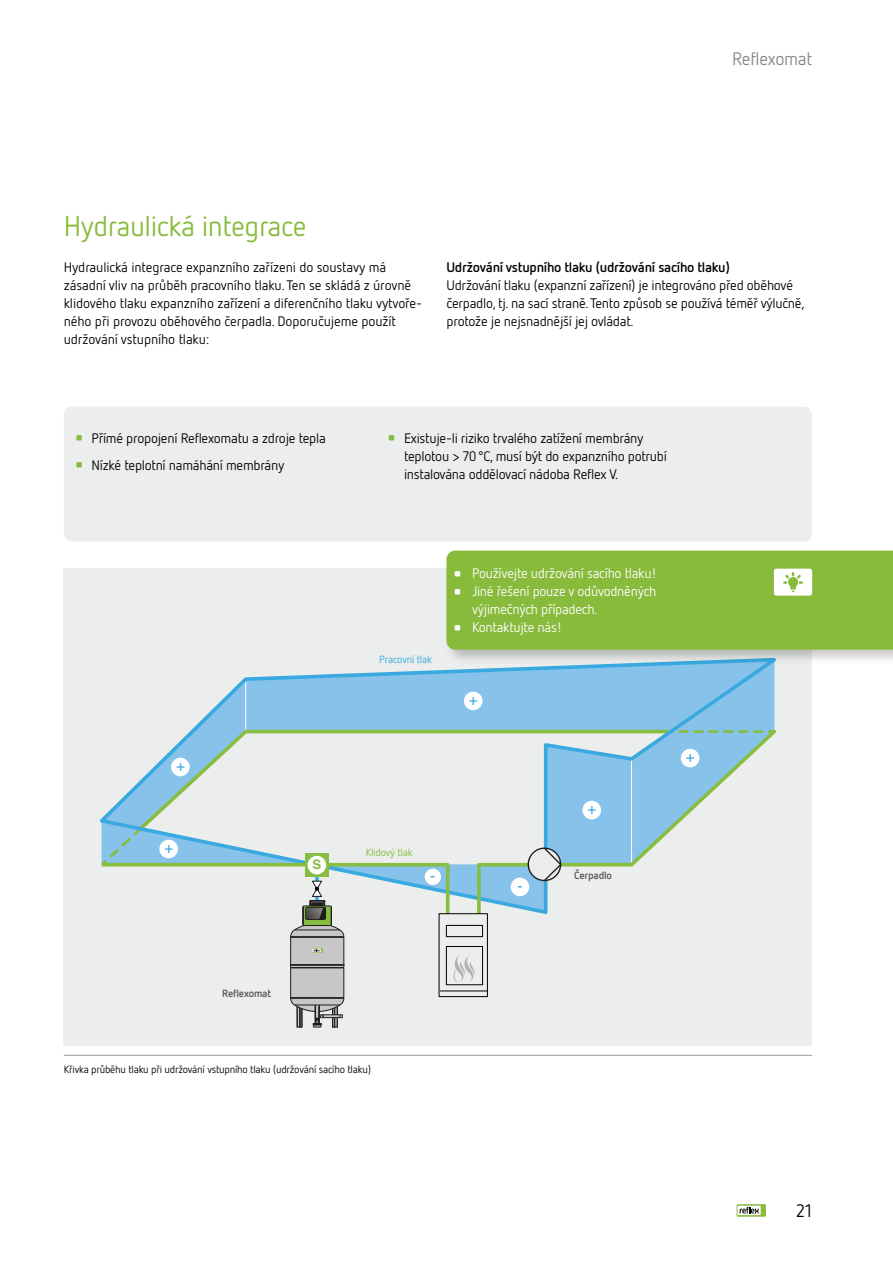
<style>
.page{position:relative;width:893px;height:1263px;background:#fff}
.page>*{position:absolute;margin:0;border:0;box-sizing:border-box;transform-origin:0 0}
.t1{font:28.5px "Netto Pro";letter-spacing:-.015em;color:#88bb3c}
.t2{font:18px "Netto Pro";letter-spacing:-.02em;color:#87888a}
.t3{font:18px "Netto Pro";color:#000}
.t4{font:15.15px "Helvetica";color:#39a9e0}
.t5{font:13.8px/18px "Netto Pro";letter-spacing:-.02em;color:#000}
.t6{font:13.8px/18px "Netto Pro";letter-spacing:-.02em;color:#fff}
.t7{font:700 13.8px "Netto Pro";letter-spacing:-.02em;color:#000}
.t8{font:700 13.2px "Helvetica";color:#87bd40}
.t9{font:10.5px "Netto Pro";letter-spacing:-.02em;color:#000}
.t10{font:700 10.5px "Netto Pro";letter-spacing:-.02em;color:#555}
.t11{font:10.5px "Netto Pro";letter-spacing:-.02em;color:#2dace1}
.t12{font:10.5px "Netto Pro";letter-spacing:-.02em;color:#84bc41}
.t13{font:700 3.75px "Netto Icons OT";color:#fff}
.t14{font:700 3.75px "Netto Icons OT";color:#88bb3c}
</style>
<div class="page">
<div style="left:64px;top:407px;width:748px;height:135px;background:#eceded;border-radius:9px"></div>
<div style="left:64px;top:569px;width:748px;height:477px;background:#eceded"></div>
<svg style="left:195px;top:665px;width:580px;height:61px;background:#8ec5ea"></svg>
<div style="left:464px;top:692px;width:18px;height:18px;background:#fff;border-radius:50%"></div>
<svg style="left:100px;top:726px;width:676px;height:302px"></svg>
<hr style="left:64px;top:1055px;width:748px;height:1px;background:#9c9e9f">
<div style="left:443px;top:548px;width:450px;height:117px;background:#000;opacity:.22"></div>
<div style="left:446px;top:551px;width:447px;height:99px;background:#88bb3c"></div>
<svg style="left:737px;top:1204px;width:29px;height:13px"></svg>
<svg style="left:737px;top:1206px;width:24px;height:9px"></svg>
<svg style="left:740px;top:1207px;width:19px;height:6px"></svg>
<h2 class="t2" style="left:732px;top:47px;width:82px">Reflexomat</h2>
<h1 class="t1" style="left:64px;top:207px;width:244px">Hydraulická integrace</h1>
<p class="t5" style="left:64px;top:257px;width:360px">Hydraulická integrace expanzního zařízeni do soustavy má zásadní vliv na průběh pracovního tlaku. Ten se skládá z úrovně klidového tlaku expanzního zařízení a diferenčního tlaku vytvoře&shy;ného při provozu oběhového čerpadla. Doporučujeme použít udržování vstupního tlaku:</p>
<p class="t7" style="left:446px;top:257px;width:285px">Udržování vstupního tlaku (udržování sacího tlaku)</p>
<p class="t5" style="left:446px;top:275px;width:359px">Udržování tlaku (expanzní zařízení) je integrováno před oběhové čerpadlo, tj. na sací straně. Tento způsob se používá téměř výlučně, protože je nejsnadnější jej ovládat.</p>
<p class="t14" style="left:77px;top:435px;width:6px">Z</p>
<p class="t5" style="left:92px;top:428px;width:236px">Přímé propojení Reflexomatu a zdroje tepla</p>
<p class="t14" style="left:77px;top:462px;width:6px">Z</p>
<p class="t5" style="left:92px;top:455px;width:194px">Nízké teplotní namáhání membrány</p>
<p class="t4" style="left:176px;top:754px;width:10px">+</p>
<p class="t4" style="left:164px;top:836px;width:10px">+</p>
<p class="t8" style="left:312px;top:854px;width:10px">S</p>
<p class="t14" style="left:389px;top:435px;width:6px">Z</p>
<p class="t5" style="left:404px;top:428px;width:264px">Existuje-li riziko trvalého zatížení membrány teplotou &gt; 70°C, musí být do expanzního potrubí instalována oddělovací nádoba Reflex V.</p>
<p class="t11" style="left:379px;top:652px;width:54px">Pracovní tlak</p>
<p class="t13" style="left:455px;top:571px;width:6px">Z</p>
<p class="t6" style="left:472px;top:563px;width:186px">Používejte udržování sacího tlaku!</p>
<p class="t13" style="left:455px;top:589px;width:6px">Z</p>
<p class="t6" style="left:472px;top:581px;width:186px">Jiné řešení pouze v odůvodněných výjimečných případech.</p>
<p class="t13" style="left:455px;top:625px;width:6px">Z</p>
<p class="t6" style="left:472px;top:617px;width:91px">Kontaktujte nás!</p>
<p class="t4" style="left:469px;top:688px;width:10px">+</p>
<p class="t12" style="left:366px;top:845px;width:48px">Klidový tlak</p>
<p class="t4" style="left:430px;top:864px;width:7px">-</p>
<p class="t4" style="left:517px;top:874px;width:7px">-</p>
<p class="t4" style="left:587px;top:797px;width:10px">+</p>
<p class="t10" style="left:574px;top:868px;width:39px">Čerpadlo</p>
<p class="t4" style="left:686px;top:745px;width:10px">+</p>
<p class="t10" style="left:222px;top:986px;width:50px">Reflexomat</p>
<p class="t9" style="left:64px;top:1062px;width:309px">Křivka průběhu tlaku při udržování vstupního tlaku (udržování sacího tlaku)</p>
<h2 class="t3" style="left:796px;top:1199px;width:18px">21</h2>
</div>
